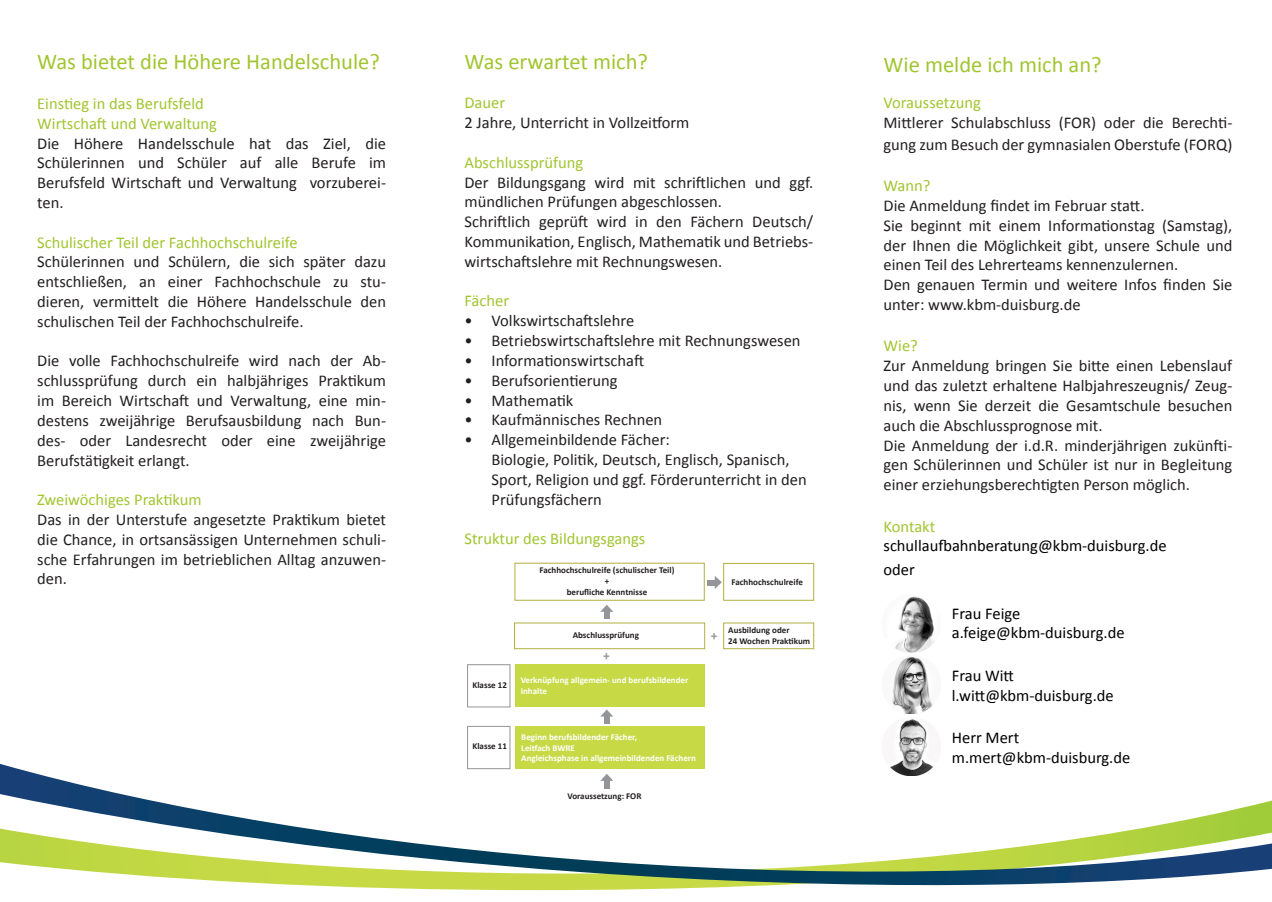
<style>
.page{position:relative;width:1272px;height:902px;background:#fff}
.page>*{position:absolute;margin:0;border:0;box-sizing:border-box;transform-origin:0 0}
.t1{font:22.5px "Calibri";color:#a1c52f}
.t2{font:16.5px/19.8px "Calibri";color:#231f20;text-align:justify}
.t3{font:16.5px "Calibri";color:#a1c52f}
.t4{font:16.5px "Calibri";color:#000}
.t5{font:700 13.5px "Calibri";color:#939598}
.t6{font:700 9px/10.8px "Calibri";color:#231f20}
.t7{font:700 9px/10.8px "Calibri";color:#fff}
</style>
<div class="page">
<svg style="left:0;top:763px;width:1271px;height:128px"></svg>
<div style="left:723px;top:563px;width:91px;height:37px;border:1px solid #b2b03e"></div>
<div style="left:515px;top:664px;width:189px;height:42px;background:#c7da46"></div>
<div style="left:515px;top:725px;width:189px;height:43px;background:#c7da46"></div>
<div style="left:467px;top:726px;width:43px;height:43px;border:1px solid #939598"></div>
<div style="left:514px;top:563px;width:190px;height:37px;border:1px solid #b2b03e"></div>
<div style="left:723px;top:622px;width:91px;height:27px;border:1px solid #b2b03e"></div>
<div style="left:514px;top:622px;width:191px;height:27px;border:1px solid #b2b03e"></div>
<div style="left:707px;top:579px;width:8px;height:6px;background:#939598"></div>
<svg style="left:714px;top:576px;width:7px;height:12px"></svg>
<div style="left:604px;top:611px;width:5px;height:8px;background:#939598"></div>
<svg style="left:601px;top:605px;width:12px;height:6px"></svg>
<div style="left:604px;top:715px;width:5px;height:8px;background:#939598"></div>
<svg style="left:601px;top:709px;width:12px;height:7px"></svg>
<div style="left:604px;top:779px;width:5px;height:9px;background:#939598"></div>
<svg style="left:600px;top:773px;width:13px;height:7px"></svg>
<div style="left:467px;top:664px;width:43px;height:43px;border:1px solid #939598"></div>
<img style="left:895px;top:596px;width:40px;height:56px">
<img style="left:892px;top:657px;width:41px;height:56px">
<img style="left:882px;top:719px;width:58px;height:56px">
<p class="t1" style="left:37px;top:47px;width:344px">Was bietet die Höhere Handelschule?</p>
<p class="t3" style="left:37px;top:93px;width:168px">Einstieg in das Berufsfeld</p>
<p class="t3" style="left:37px;top:113px;width:181px">Wirtschaft und Verwaltung</p>
<p class="t2" style="left:37px;top:133px;width:350px">Die Höhere Handelsschule hat das Ziel, die Schülerinnen und Schüler auf alle Berufe im Berufsfeld Wirtschaft und Verwaltung vorzuberei&shy;ten.</p>
<p class="t3" style="left:37px;top:232px;width:262px">Schulischer Teil der Fachhochschulreife</p>
<p class="t2" style="left:37px;top:252px;width:350px">Schülerinnen und Schülern, die sich später dazu entschließen, an einer Fachhochschule zu stu&shy;dieren, vermittelt die Höhere Handelsschule den schulischen Teil der Fachhochschulreife.</p>
<p class="t2" style="left:37px;top:351px;width:350px">Die volle Fachhochschulreife wird nach der Ab&shy;schlussprüfung durch ein halbjähriges Praktikum im Bereich Wirtschaft und Verwaltung, eine min&shy;destens zweijährige Berufsausbildung nach Bun&shy;des- oder Landesrecht oder eine zweijährige Berufstätigkeit erlangt.</p>
<p class="t3" style="left:37px;top:489px;width:166px">Zweiwöchiges Praktikum</p>
<p class="t2" style="left:37px;top:509px;width:350px">Das in der Unterstufe angesetzte Praktikum bietet die Chance, in ortsansässigen Unternehmen schuli&shy;sche Erfahrungen im betrieblichen Alltag anzuwen&shy;den.</p>
<p class="t1" style="left:464px;top:47px;width:185px">Was erwartet mich?</p>
<p class="t1" style="left:883px;top:50px;width:220px">Wie melde ich mich an?</p>
<p class="t3" style="left:464px;top:92px;width:42px">Dauer</p>
<p class="t2" style="left:464px;top:113px;width:226px">2 Jahre, Unterricht in Vollzeitform</p>
<p class="t3" style="left:464px;top:152px;width:120px">Abschlussprüfung</p>
<p class="t2" style="left:464px;top:172px;width:350px">Der Bildungsgang wird mit schriftlichen und ggf. mündlichen Prüfungen abgeschlossen.</p>
<p class="t2" style="left:464px;top:212px;width:350px">Schriftlich geprüft wird in den Fächern Deutsch/ Kommunikation, Englisch, Mathematik und Betriebs&shy;wirtschaftslehre mit Rechnungswesen.</p>
<p class="t3" style="left:464px;top:290px;width:46px">Fächer</p>
<p class="t2" style="left:464px;top:311px;width:171px">• Volkswirtschaftslehre</p>
<p class="t2" style="left:464px;top:331px;width:337px">• Betriebswirtschaftslehre mit Rechnungswesen</p>
<p class="t2" style="left:464px;top:350px;width:181px">• Informationswirtschaft</p>
<p class="t2" style="left:464px;top:370px;width:155px">• Berufsorientierung</p>
<p class="t2" style="left:464px;top:390px;width:110px">• Mathematik</p>
<p class="t2" style="left:464px;top:410px;width:199px">• Kaufmännisches Rechnen</p>
<p class="t2" style="left:491px;top:430px;width:317px;text-align:left;text-indent:-27px">• Allgemeinbildende Fächer:<br>Biologie, Politik, Deutsch, Englisch, Spanisch, Sport, Religion und ggf. Förderunterricht in den Prüfungsfächern</p>
<p class="t3" style="left:464px;top:528px;width:182px">Struktur des Bildungsgangs</p>
<p class="t3" style="left:883px;top:92px;width:99px">Voraussetzung</p>
<p class="t2" style="left:883px;top:112px;width:350px;line-height:21.6px">Mittlerer Schulabschluss (FOR) oder die Berechti&shy;gung zum Besuch der gymnasialen Oberstufe (FORQ)</p>
<p class="t3" style="left:883px;top:175px;width:48px">Wann?</p>
<p class="t2" style="left:883px;top:196px;width:262px">Die Anmeldung findet im Februar statt.</p>
<p class="t2" style="left:883px;top:215px;width:350px">Sie beginnt mit einem Informationstag (Samstag), der Ihnen die Möglichkeit gibt, unsere Schule und einen Teil des Lehrerteams kennenzulernen.</p>
<p class="t2" style="left:883px;top:275px;width:350px">Den genauen Termin und weitere Infos finden Sie unter: www.kbm-duisburg.de</p>
<p class="t3" style="left:883px;top:335px;width:36px">Wie?</p>
<p class="t2" style="left:883px;top:356px;width:350px">Zur Anmeldung bringen Sie bitte einen Lebenslauf und das zuletzt erhaltene Halbjahreszeugnis/ Zeug&shy;nis, wenn Sie derzeit die Gesamtschule besuchen auch die Abschlussprognose mit.</p>
<p class="t2" style="left:883px;top:435px;width:350px">Die Anmeldung der i.d.R. minderjährigen zukünfti&shy;gen Schülerinnen und Schüler ist nur in Begleitung einer erziehungsberechtigten Person möglich.</p>
<p class="t3" style="left:883px;top:515px;width:53px">Kontakt</p>
<p class="t4" style="left:883px;top:535px;width:284px">schullaufbahnberatung@kbm-duisburg.de</p>
<p class="t4" style="left:883px;top:559px;width:33px">oder</p>
<p class="t6" style="left:539px;top:565px;width:137px;text-align:center">Fachhochschulreife (schulischer Teil) +<br>berufliche Kenntnisse</p>
<p class="t6" style="left:731px;top:576px;width:73px">Fachhochschulreife</p>
<p class="t6" style="left:472px;top:679px;width:36px">Klasse 12</p>
<p class="t6" style="left:572px;top:629px;width:68px">Abschlussprüfung</p>
<p class="t5" style="left:603px;top:646px;width:8px">+</p>
<p class="t7" style="left:520px;top:674px;width:169px">Verknüpfung allgemein- und berufsbildender<br>Inhalte</p>
<p class="t6" style="left:472px;top:741px;width:36px">Klasse 11</p>
<p class="t7" style="left:521px;top:731px;width:176px">Beginn berufsbildender Fächer,<br>Leitfach BWRE<br>Angleichsphase in allgemeinbildenden Fächern</p>
<p class="t6" style="left:567px;top:790px;width:75px">Voraussetzung: FOR</p>
<p class="t5" style="left:711px;top:627px;width:8px">+</p>
<p class="t6" style="left:728px;top:625px;width:83px">Ausbildung oder<br>24 Wochen Praktikum</p>
<p class="t4" style="left:951px;top:602px;width:70px">Frau Feige</p>
<p class="t4" style="left:951px;top:622px;width:174px">a.feige@kbm-duisburg.de</p>
<p class="t4" style="left:951px;top:664px;width:64px">Frau Witt</p>
<p class="t4" style="left:951px;top:684px;width:163px">l.witt@kbm-duisburg.de</p>
<p class="t4" style="left:951px;top:727px;width:69px">Herr Mert</p>
<p class="t4" style="left:951px;top:746px;width:180px">m.mert@kbm-duisburg.de</p>
</div>
